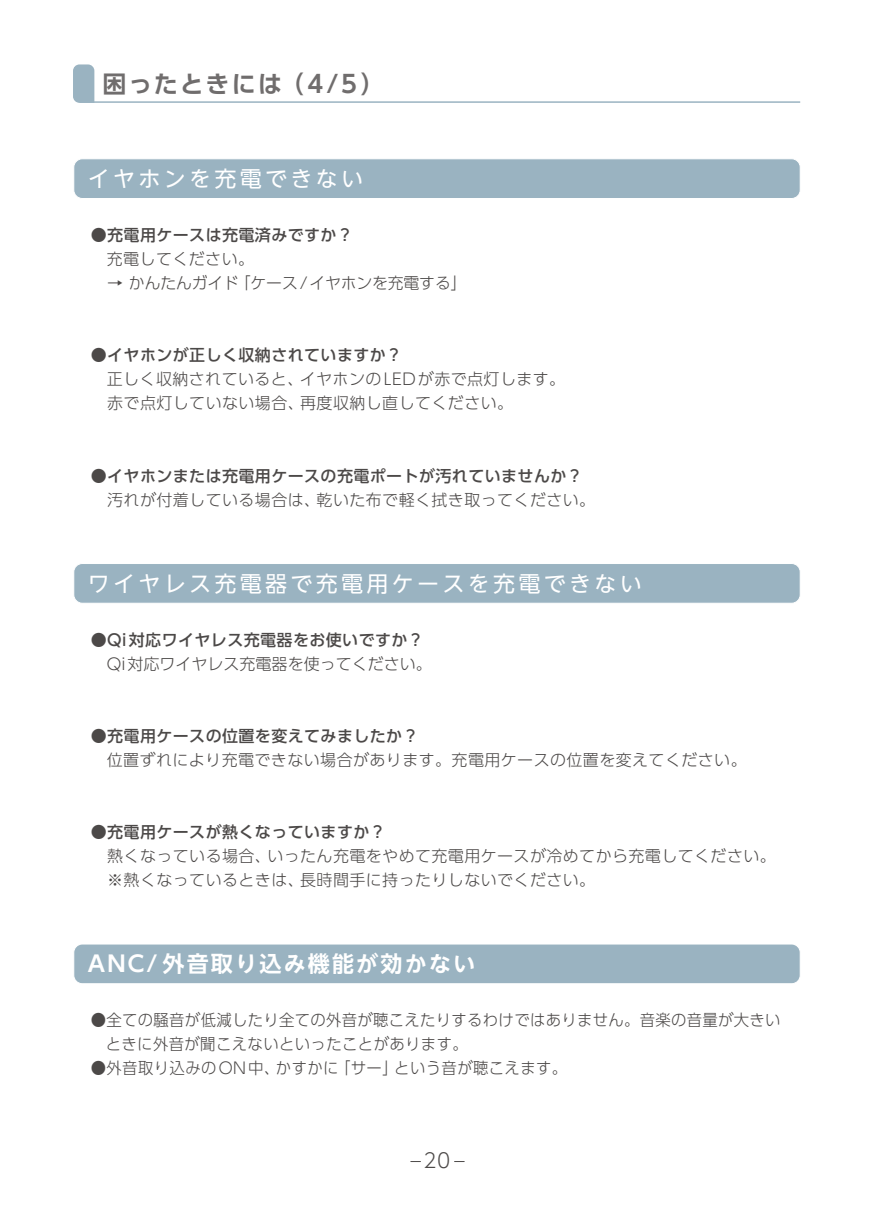
<style>
.page{position:relative;width:874px;height:1225px;background:#fff}
.page>*{position:absolute;margin:0;border:0;box-sizing:border-box;transform-origin:0 0}
.t1{font:700 24px "UD Shin Go Pro De";letter-spacing:.085em;color:#706d6d}
.t2{font:22px "UD Shin Go NT Pr 6 N";letter-spacing:.15em;color:#fff}
.t3{font:700 22px "UD Shin Go NT Pr 6 N De";letter-spacing:.1em;color:#fff}
.t4{font:300 20px "UD Shin Go Pro";color:#4c4948}
.t5{font:300 16px/24px "UD Shin Go Pro";letter-spacing:.025em;color:#4c4948}
.t6{font:500 16px "UD Shin Go Pro";letter-spacing:.025em;color:#4c4948}
.t7{font:300 16px/24px "UD Shin Go Pro";letter-spacing:.025em;color:#4c4948;scale:.96 1}
.t8{font:300 16px/24px "UD Shin Go Pro";letter-spacing:-.01em;color:#4c4948}
.t9{font:300 16px "UD Shin Go Pro";color:#4c4948}
</style>
<div class="page">
<div style="left:74px;top:159px;width:725px;height:39px;background:#9ab3c1;border-radius:9px"></div>
<div style="left:73px;top:158px;width:727px;height:41px;border:1px solid #fff;border-radius:9px"></div>
<div style="left:74px;top:944px;width:725px;height:39px;background:#9ab3c1;border-radius:9px"></div>
<div style="left:73px;top:943px;width:727px;height:41px;border:1px solid #fff;border-radius:9px"></div>
<div style="left:74px;top:563px;width:725px;height:40px;background:#9ab3c1;border-radius:9px"></div>
<div style="left:73px;top:563px;width:727px;height:40px;border:1px solid #fff;border-radius:9px"></div>
<svg style="left:73px;top:64px;width:22px;height:39px"></svg>
<hr style="left:79px;top:101px;width:720px;height:2px;background:#9ab3c1">
<h1 class="t1" style="left:102px;top:64px;width:283px">困ったときには（4/5）</h1>
<h2 class="t2" style="left:88px;top:161px;width:277px">イヤホンを充電できない</h2>
<p class="t6" style="left:91px;top:222px;width:263px">●充電用ケースは充電済みですか？</p>
<p class="t8" style="left:91px;top:246px;width:377px;text-indent:16px">充電してください。<br>　→ かんたんガイド「ケース/イヤホンを充電する」</p>
<p class="t6" style="left:91px;top:342px;width:313px">●イヤホンが正しく収納されていますか？</p>
<p class="t5" style="left:91px;top:367px;width:476px;text-indent:16px">正しく収納されていると、イヤホンのLEDが赤で点灯します。　赤で点灯していない場合、再度収納し直してください。</p>
<p class="t6" style="left:91px;top:462px;width:493px">●イヤホンまたは充電用ケースの充電ポートが汚れていませんか？</p>
<p class="t5" style="left:91px;top:487px;width:506px">　汚れが付着している場合は、乾いた布で軽く拭き取ってください。</p>
<h2 class="t2" style="left:88px;top:566px;width:555px">ワイヤレス充電器で充電用ケースを充電できない</h2>
<p class="t6" style="left:91px;top:626px;width:334px">●Qi対応ワイヤレス充電器をお使いですか？</p>
<p class="t9" style="left:91px;top:650px;width:342px">　Qi対応ワイヤレス充電器を使ってください。</p>
<p class="t6" style="left:91px;top:723px;width:329px">●充電用ケースの位置を変えてみましたか？</p>
<p class="t5" style="left:107px;top:747px;width:641px">位置ずれにより充電できない場合があります。充電用ケースの位置を変えてください。</p>
<p class="t6" style="left:91px;top:819px;width:296px">●充電用ケースが熱くなっていますか？</p>
<p class="t5" style="left:91px;top:843px;width:686px">　熱くなっている場合、いったん充電をやめて充電用ケースが冷めてから充電してください。　※熱くなっているときは、長時間手に持ったりしないでください。</p>
<h2 class="t3" style="left:88px;top:946px;width:388px">ANC/外音取り込み機能が効かない</h2>
<p class="t7" style="left:106px;top:1007px;width:704px;text-indent:-15px">●全ての騒音が低減したり全ての外音が聴こえたりするわけではありません。音楽の音量が大きいときに外音が聞こえないといったことがあります。</p>
<p class="t7" style="left:91px;top:1055px;width:497px">●外音取り込みのON中、かすかに「サー」という音が聴こえます。</p>
<p class="t4" style="left:423px;top:1144px;width:28px">20</p>
</div>
